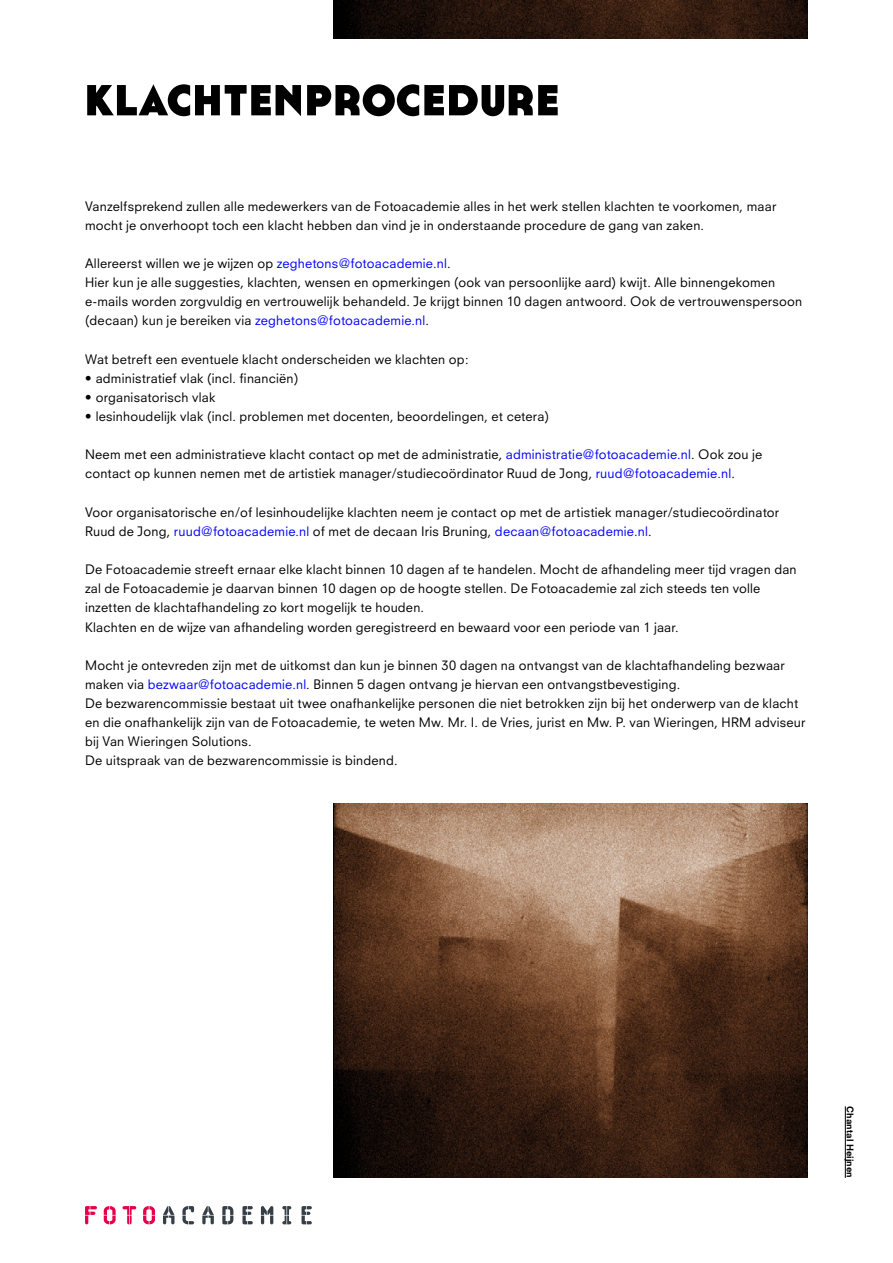
<style>
.page{position:relative;width:893px;height:1263px;background:#fff}
.page>*{position:absolute;margin:0;border:0;box-sizing:border-box;transform-origin:0 0}
.t1{font:700 64.5px "Cassannet";color:#000}
.t2{font:12.75px/19.2px "Neuzeit S";letter-spacing:.015em;color:#000}
.t3{font:800 9px "Neuzeit S";letter-spacing:.005em;color:#000}
.s1{color:#00f}
</style>
<div class="page">
<svg style="left:85px;top:1206px;width:70px;height:18px"></svg>
<svg style="left:163px;top:1206px;width:149px;height:18px"></svg>
<img style="left:333px;top:804px;width:475px;height:374px">
<img style="left:333px;top:0;width:475px;height:38px">
<hr style="left:845px;top:1106px;width:1px;height:72px;background:#000">
<h1 class="t1" style="left:84px;top:54px;width:477px">klachtenprocedure</h1>
<p class="t2" style="left:85px;top:196px;width:693px">Vanzelfsprekend zullen alle medewerkers van de Fotoacademie alles in het werk stellen klachten te voorkomen, maar mocht je onverhoopt toch een klacht hebben dan vind je in onderstaande procedure de gang van zaken.</p>
<p class="t2" style="left:85px;top:253px;width:719px">Allereerst willen we je wijzen op <span class="s1">zeghetons@fotoacademie.nl</span>.<br>Hier kun je alle suggesties, klachten, wensen en opmerkingen (ook van persoonlijke aard) kwijt. Alle binnengekomen e-mails worden zorgvuldig en vertrouwelijk behandeld. Je krijgt binnen 10 dagen antwoord. Ook de vertrouwenspersoon (decaan) kun je bereiken via <span class="s1">zeghetons@fotoacademie.nl</span>.</p>
<p class="t2" style="left:85px;top:349px;width:385px">Wat betreft een eventuele klacht onderscheiden we klachten op:</p>
<p class="t2" style="left:85px;top:368px;width:215px">• administratief vlak (incl. financiën)</p>
<p class="t2" style="left:85px;top:387px;width:132px">• organisatorisch vlak</p>
<p class="t2" style="left:85px;top:407px;width:466px">• lesinhoudelijk vlak (incl. problemen met docenten, beoordelingen, et cetera)</p>
<p class="t2" style="left:85px;top:445px;width:679px">Neem met een administratieve klacht contact op met de administratie, <span class="s1">administratie@fotoacademie.nl</span>. Ook zou je contact op kunnen nemen met de artistiek manager/studiecoördinator Ruud de Jong, <span class="s1">ruud@fotoacademie.nl</span>.</p>
<p class="t2" style="left:85px;top:502px;width:696px">Voor organisatorische en/of lesinhoudelijke klachten neem je contact op met de artistiek manager/studiecoördinator<br>Ruud de Jong, <span class="s1">ruud@fotoacademie.nl</span> of met de decaan Iris Bruning, <span class="s1">decaan@fotoacademie.nl</span>.</p>
<p class="t2" style="left:85px;top:560px;width:713px">De Fotoacademie streeft ernaar elke klacht binnen 10 dagen af te handelen. Mocht de afhandeling meer tijd vragen dan zal de Fotoacademie je daarvan binnen 10 dagen op de hoogte stellen. De Fotoacademie zal zich steeds ten volle inzetten de klachtafhandeling zo kort mogelijk te houden.<br>Klachten en de wijze van afhandeling worden geregistreerd en bewaard voor een periode van 1 jaar.</p>
<p class="t2" style="left:85px;top:655px;width:722px">Mocht je ontevreden zijn met de uitkomst dan kun je binnen 30 dagen na ontvangst van de klachtafhandeling bezwaar maken via <span class="s1">bezwaar@fotoacademie.nl</span>. Binnen 5 dagen ontvang je hiervan een ontvangstbevestiging.<br>De bezwarencommissie bestaat uit twee onafhankelijke personen die niet betrokken zijn bij het onderwerp van de klacht en die onafhankelijk zijn van de Fotoacademie, te weten Mw. Mr. I. de Vries, jurist en Mw. P. van Wieringen, HRM adviseur bij Van Wieringen Solutions.<br>De uitspraak van de bezwarencommissie is bindend.</p>
<p class="t3" style="left:856px;top:1106px;width:73px;rotate:90deg">Chantal Heijnen</p>
</div>
